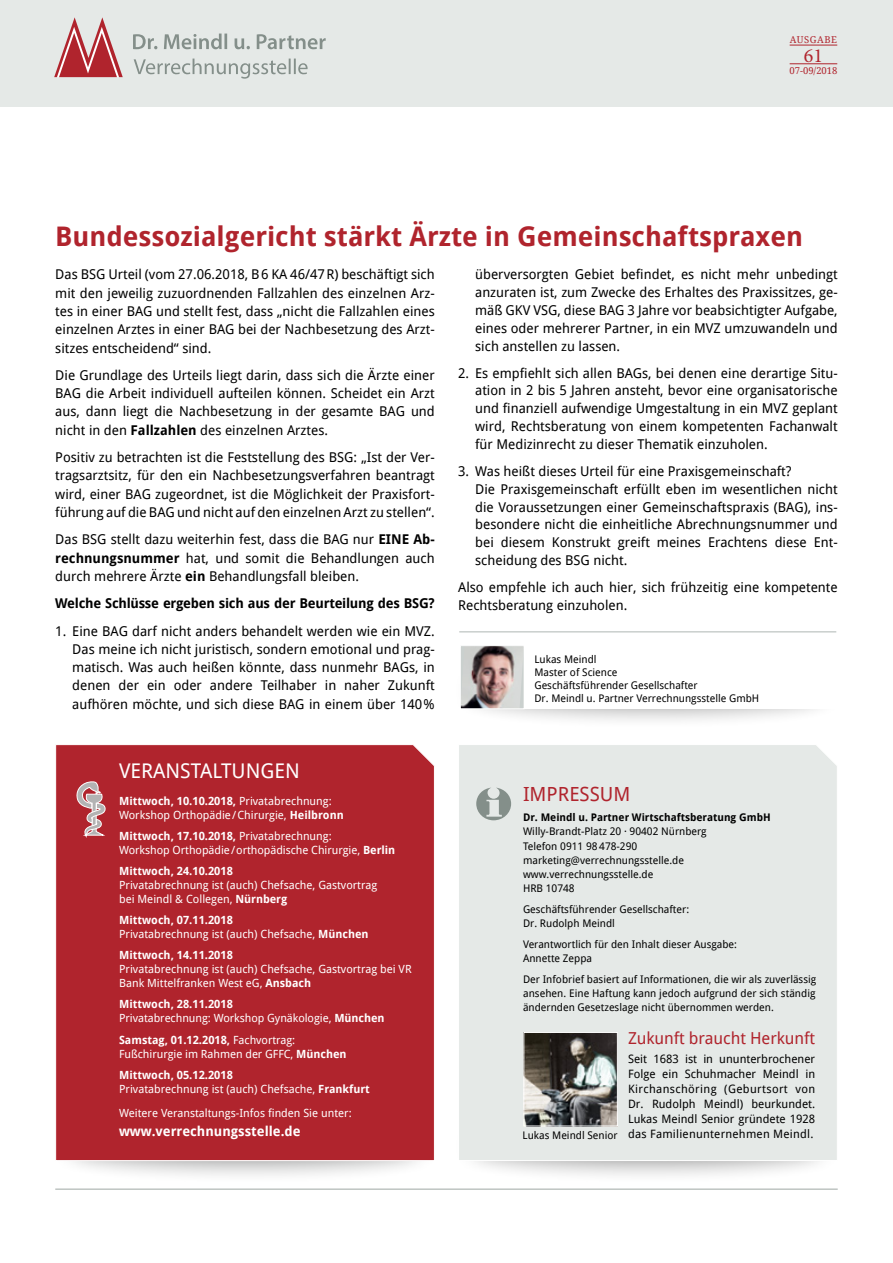
<style>
.page{position:relative;width:893px;height:1263px;background:#fff}
.page>*{position:absolute;margin:0;border:0;box-sizing:border-box;transform-origin:0 0}
.t1{font:700 27px "Droid Sans";color:#b0242d}
.t2{font:20.25px "Droid Sans";color:#fff}
.t3{font:19.95px "Minion Pro";color:#b0242d}
.t4{font:19.5px "Droid Sans";color:#b0242d}
.t5{font:16.5px "Droid Sans";letter-spacing:-.005em;color:#b0242d}
.t6{font:13.5px/18.3px "Droid Sans";color:#000;text-align:justify}
.t7{font:700 13.5px "Droid Sans";letter-spacing:-.02em;color:#000}
.t8{font:700 13.5px "Droid Sans";color:#fff}
.t9{font:11.55px/15px "Droid Sans";letter-spacing:.02em;color:#000;text-align:justify}
.t10{font:11.25px/14.2px "Droid Sans";color:#fff}
.t11{font:700 11.25px "Droid Sans";color:#fff}
.t12{font:10.5px/14.2px "Droid Sans";color:#000}
.t13{font:700 10.5px "Droid Sans";color:#000}
.t14{font:9.45px "Droid Serif";color:#b0242d}
.s1{font-weight:700}
</style>
<div class="page">
<div style="left:0;top:0;width:893px;height:106px;background:#e5e9e7"></div>
<hr style="left:790px;top:45px;width:47px;height:1px;background:#b0242d">
<hr style="left:790px;top:64px;width:47px;height:1px;background:#b0242d">
<svg style="left:54px;top:17px;width:69px;height:60px"></svg>
<svg style="left:133px;top:34px;width:193px;height:15px"></svg>
<svg style="left:134px;top:59px;width:174px;height:20px"></svg>
<hr style="left:55px;top:1188px;width:783px;height:2px;background:#aeb6b3">
<div style="left:452px;top:1108px;width:390px;height:76px;background:#000;opacity:.5"></div>
<div style="left:458px;top:745px;width:380px;height:416px;background:#e5e9e7"></div>
<svg style="left:476px;top:788px;width:35px;height:32px"></svg>
<img style="left:525px;top:1034px;width:91px;height:90px">
<div style="left:523px;top:1032px;width:95px;height:94px;border:1px solid #fff"></div>
<div style="left:50px;top:1108px;width:390px;height:77px;background:#000;opacity:.5"></div>
<div style="left:55px;top:745px;width:380px;height:416px;background:#b0242d"></div>
<svg style="left:75px;top:780px;width:32px;height:59px"></svg>
<div style="left:452px;top:652px;width:394px;height:78px;background:#000;opacity:.5"></div>
<div style="left:460px;top:649px;width:381px;height:60px;background:#fff"></div>
<hr style="left:459px;top:631px;width:377px;height:1px;background:#aeb6b3">
<img style="left:462px;top:647px;width:60px;height:60px">
<div style="left:460px;top:645px;width:64px;height:64px;border:1px solid #fff"></div>
<p class="t14" style="left:790px;top:34px;width:28px">AUSGABE</p>
<h3 class="t3" style="left:804px;top:42px;width:21px">61</h3>
<p class="t14" style="left:789px;top:65px;width:49px">07-09/2018</p>
<h1 class="t1" style="left:55px;top:221px;width:749px">Bundessozialgericht stärkt Ärzte in Gemeinschaftspraxen</h1>
<p class="t6" style="left:55px;top:265px;width:381px">Das BSG Urteil (vom 27.06.2018, B6 KA 46/47R) beschäftigt sich mit den jeweilig zuzuordnenden Fallzahlen des einzelnen Arz&shy;tes in einer BAG und stellt fest, dass „nicht die Fallzahlen eines einzelnen Arztes in einer BAG bei der Nachbesetzung des Arzt&shy;sitzes entscheidend“ sind.</p>
<p class="t6" style="left:55px;top:366px;width:381px">Die Grundlage des Urteils liegt darin, dass sich die Ärzte einer BAG die Arbeit individuell aufteilen können. Scheidet ein Arzt aus, dann liegt die Nachbesetzung in der gesamte BAG und nicht in den <span class="s1">Fallzahlen</span> des einzelnen Arztes.</p>
<p class="t6" style="left:55px;top:448px;width:381px">Positiv zu betrachten ist die Feststellung des BSG: „Ist der Ver&shy;tragsarztsitz, für den ein Nachbesetzungsverfahren beantragt wird, einer BAG zugeordnet, ist die Möglichkeit der Praxisfort&shy;führung auf die BAG und nicht auf den einzelnen Arzt zu stellen“.</p>
<p class="t6" style="left:55px;top:530px;width:381px">Das BSG stellt dazu weiterhin fest, dass die BAG nur <span class="s1">EINE Ab&shy;rechnungsnummer</span> hat, und somit die Behandlungen auch durch mehrere Ärzte <span class="s1">ein</span> Behandlungsfall bleiben.</p>
<p class="t7" style="left:55px;top:596px;width:381px">Welche Schlüsse ergeben sich aus der Beurteilung des BSG?</p>
<p class="t6" style="left:72px;top:622px;width:364px;text-indent:-17px">1. Eine BAG darf nicht anders behandelt werden wie ein MVZ.<br>Das meine ich nicht juristisch, sondern emotional und prag&shy;matisch. Was auch heißen könnte, dass nunmehr BAGs, in denen der ein oder andere Teilhaber in naher Zukunft aufhören möchte, und sich diese BAG in einem über 140%</p>
<h2 class="t2" style="left:119px;top:759px;width:25px">Veranstaltungen</h2>
<p class="t10" style="left:119px;top:794px;width:226px"><span class="s1">Mittwoch, 10.10.2018,</span> Privatabrechnung:<br>Workshop Orthopädie/Chirurgie, <span class="s1">Heilbronn</span></p>
<p class="t10" style="left:119px;top:829px;width:278px"><span class="s1">Mittwoch, 17.10.2018,</span> Privatabrechnung:<br>Workshop Orthopädie/orthopädische Chirurgie, <span class="s1">Berlin</span></p>
<p class="t11" style="left:119px;top:864px;width:115px">Mittwoch, 24.10.2018</p>
<p class="t10" style="left:119px;top:878px;width:260px">Privatabrechnung ist (auch) Chefsache, Gastvortrag bei Meindl &amp; Collegen, <span class="s1">Nürnberg</span></p>
<p class="t10" style="left:119px;top:913px;width:251px"><span class="s1">Mittwoch, 07.11.2018<br></span>Privatabrechnung ist (auch) Chefsache, <span class="s1">München</span></p>
<p class="t11" style="left:119px;top:948px;width:115px">Mittwoch, 14.11.2018</p>
<p class="t10" style="left:119px;top:962px;width:294px">Privatabrechnung ist (auch) Chefsache, Gastvortrag bei VR<br>Bank Mittelfranken West eG, <span class="s1">Ansbach</span></p>
<p class="t10" style="left:119px;top:997px;width:267px"><span class="s1">Mittwoch, 28.11.2018<br></span>Privatabrechnung: Workshop Gynäkologie, <span class="s1">München</span></p>
<p class="t10" style="left:119px;top:1033px;width:229px"><span class="s1">Samstag, 01.12.2018,</span> Fachvortrag:<br>Fußchirurgie im Rahmen der GFFC, <span class="s1">München</span></p>
<p class="t10" style="left:119px;top:1068px;width:252px"><span class="s1">Mittwoch, 05.12.2018<br></span>Privatabrechnung ist (auch) Chefsache, <span class="s1">Frankfurt</span></p>
<p class="t10" style="left:119px;top:1105px;width:234px">Weitere Veranstaltungs-Infos finden Sie unter:</p>
<p class="t8" style="left:119px;top:1123px;width:183px">www.verrechnungsstelle.de</p>
<p class="t6" style="left:475px;top:266px;width:364px;line-height:17.9px">überversorgten Gebiet befindet, es nicht mehr unbedingt anzuraten ist, zum Zwecke des Erhaltes des Praxissitzes, ge&shy;mäß GKV VSG, diese BAG 3 Jahre vor beabsichtigter Aufgabe, eines oder mehrerer Partner, in ein MVZ umzuwandeln und sich anstellen zu lassen.</p>
<p class="t6" style="left:475px;top:364px;width:364px;line-height:17.9px;text-indent:-17px">2. Es empfiehlt sich allen BAGs, bei denen eine derartige Situ&shy;ation in 2 bis 5 Jahren ansteht, bevor eine organisatorische und finanziell aufwendige Umgestaltung in ein MVZ geplant wird, Rechtsberatung von einem kompetenten Fachanwalt für Medizinrecht zu dieser Thematik einzuholen.</p>
<p class="t6" style="left:475px;top:462px;width:364px;line-height:17.9px;text-align:left;text-indent:-17px">3. Was heißt dieses Urteil für eine Praxisgemeinschaft?<br>Die Praxisgemeinschaft erfüllt eben im wesentlichen nicht die Voraussetzungen einer Gemeinschaftspraxis (BAG), ins&shy;besondere nicht die einheitliche Abrechnungsnummer und bei diesem Konstrukt greift meines Erachtens diese Ent&shy;scheidung des BSG nicht.</p>
<p class="t6" style="left:458px;top:578px;width:381px">Also empfehle ich auch hier, sich frühzeitig eine kompetente<br>Rechtsberatung einzuholen.</p>
<p class="t12" style="left:534px;top:652px;width:226px;line-height:13.2px">Lukas Meindl<br>Master of Science<br>Geschäftsführender Gesellschafter<br>Dr. Meindl u. Partner Verrechnungsstelle GmbH</p>
<h3 class="t4" style="left:523px;top:782px;width:20px">Impressum</h3>
<p class="t13" style="left:523px;top:811px;width:249px">Dr. Meindl u. Partner Wirtschaftsberatung GmbH</p>
<p class="t12" style="left:523px;top:825px;width:185px">Willy-Brandt-Platz 20 · 90402 Nürnberg<br>Telefon 0911 98 478-290 marketing@verrechnungsstelle.de www.verrechnungsstelle.de<br>HRB 10748</p>
<p class="t12" style="left:523px;top:902px;width:168px">Geschäftsführender Gesellschafter:<br>Dr. Rudolph Meindl</p>
<p class="t12" style="left:523px;top:937px;width:215px">Verantwortlich für den Inhalt dieser Ausgabe:<br>Annette Zeppa</p>
<p class="t12" style="left:523px;top:972px;width:295px;text-align:justify">Der Infobrief basiert auf Informationen, die wir als zuverlässig ansehen. Eine Haftung kann jedoch aufgrund der sich ständig ändernden Gesetzeslage nicht übernommen werden.</p>
<p class="t12" style="left:523px;top:1128px;width:97px">Lukas Meindl Senior</p>
<p class="t5" style="left:628px;top:1029px;width:189px">Zukunft braucht Herkunft</p>
<p class="t9" style="left:628px;top:1052px;width:189px">Seit 1683 ist in ununterbrochener Folge ein Schuhmacher Meindl in Kirchanschöring (Geburtsort von Dr. Rudolph Meindl) beurkundet.<br>Lukas Meindl Senior gründete 1928 das Familienunternehmen Meindl.</p>
</div>
